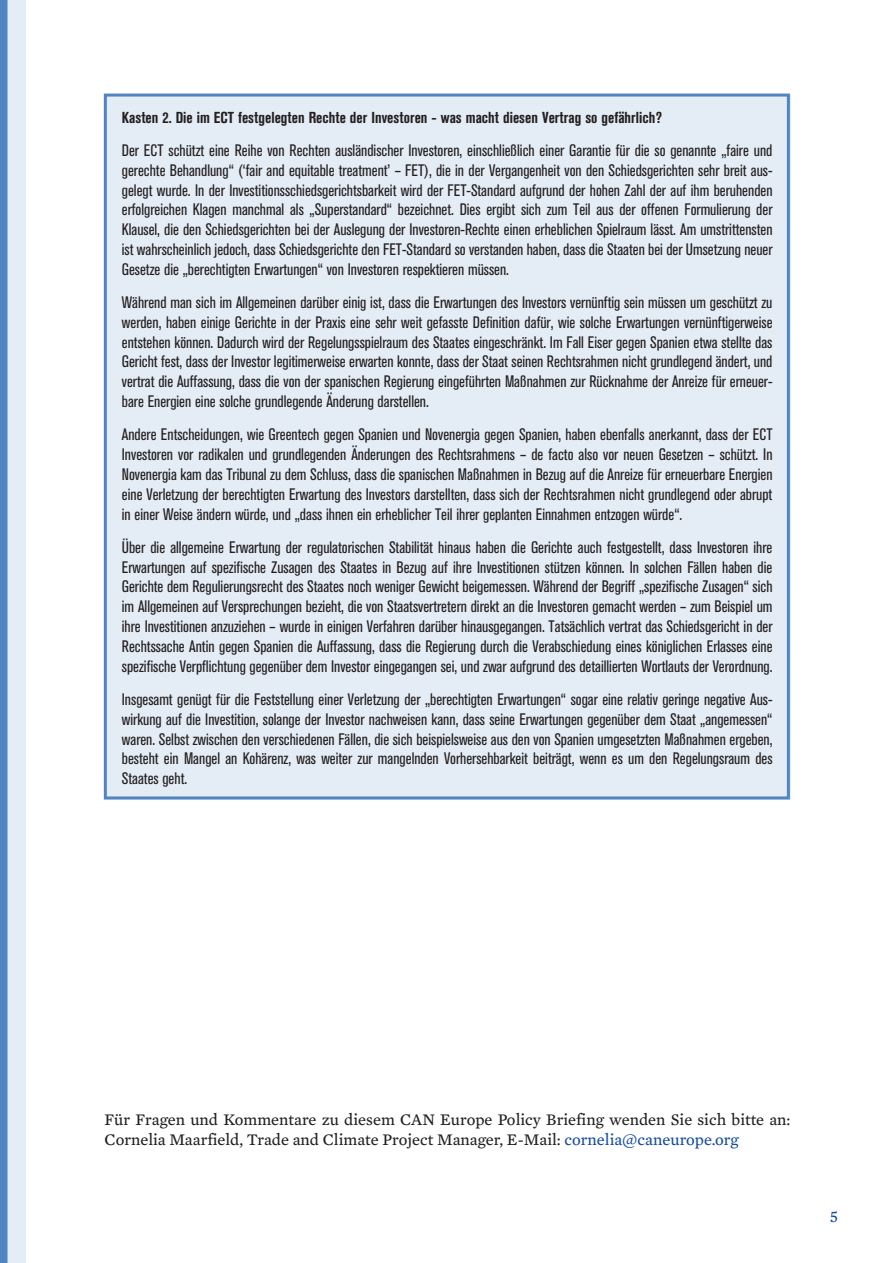
<style>
.page{position:relative;width:893px;height:1263px;background:#fff}
.page>*{position:absolute;margin:0;border:0;box-sizing:border-box;transform-origin:0 0}
.t1{font:condensed 16.5px/19.8px "Akzidenz Grotesk BE";color:#231f20;text-align:justify}
.t2{font:16.5px/19.8px "Mercury Text G3 Roman";color:#231f20}
.t3{font:16.5px "Mercury Text G3 Roman";color:#154c9f}
.t4{font:700 condensed 15.75px "Akzidenz Grotesk BE";color:#231f20}
.s1{color:#154c9f}
</style>
<div class="page">
<div style="left:104px;top:94px;width:687px;height:705px;background:#e4ecf5"></div>
<div style="left:104px;top:94px;width:686px;height:705px;border:3px solid #5084c2"></div>
<div style="left:0;top:0;width:26px;height:1263px;background:#e4ecf5"></div>
<div style="left:0;top:0;width:8px;height:1263px;background:#5084c2"></div>
<p class="t4" style="left:122px;top:108px;width:541px">Kasten 2. Die im ECT festgelegten Rechte der Investoren - was macht diesen Vertrag so gefährlich?</p>
<p class="t1" style="left:122px;top:141px;width:652px">Der ECT schützt eine Reihe von Rechten ausländischer Investoren, einschließlich einer Garantie für die so genannte „faire und gerechte Behandlung“ (‘fair and equitable treatment’ – FET), die in der Vergangenheit von den Schiedsgerichten sehr breit aus&shy;gelegt wurde. In der Investitionsschiedsgerichtsbarkeit wird der FET-Standard aufgrund der hohen Zahl der auf ihm beruhenden erfolgreichen Klagen manchmal als „Superstandard“ bezeichnet. Dies ergibt sich zum Teil aus der offenen Formulierung der Klausel, die den Schiedsgerichten bei der Auslegung der Investoren-Rechte einen erheblichen Spielraum lässt. Am umstrittensten ist wahrscheinlich jedoch, dass Schiedsgerichte den FET-Standard so verstanden haben, dass die Staaten bei der Umsetzung neuer Gesetze die „berechtigten Erwartungen“ von Investoren respektieren müssen.</p>
<p class="t1" style="left:122px;top:293px;width:652px">Während man sich im Allgemeinen darüber einig ist, dass die Erwartungen des Investors vernünftig sein müssen um geschützt zu werden, haben einige Gerichte in der Praxis eine sehr weit gefasste Definition dafür, wie solche Erwartungen vernünftigerweise entstehen können. Dadurch wird der Regelungsspielraum des Staates eingeschränkt. Im Fall Eiser gegen Spanien etwa stellte das Gericht fest, dass der Investor legitimerweise erwarten konnte, dass der Staat seinen Rechtsrahmen nicht grundlegend ändert, und vertrat die Auffassung, dass die von der spanischen Regierung eingeführten Maßnahmen zur Rücknahme der Anreize für erneuer&shy;bare Energien eine solche grundlegende Änderung darstellen.</p>
<p class="t1" style="left:122px;top:425px;width:652px">Andere Entscheidungen, wie Greentech gegen Spanien und Novenergia gegen Spanien, haben ebenfalls anerkannt, dass der ECT Investoren vor radikalen und grundlegenden Änderungen des Rechtsrahmens – de facto also vor neuen Gesetzen – schützt. In Novenergia kam das Tribunal zu dem Schluss, dass die spanischen Maßnahmen in Bezug auf die Anreize für erneuerbare Energien eine Verletzung der berechtigten Erwartung des Investors darstellten, dass sich der Rechtsrahmen nicht grundlegend oder abrupt in einer Weise ändern würde, und „dass ihnen ein erheblicher Teil ihrer geplanten Einnahmen entzogen würde“.</p>
<p class="t1" style="left:122px;top:537px;width:652px">Über die allgemeine Erwartung der regulatorischen Stabilität hinaus haben die Gerichte auch festgestellt, dass Investoren ihre Erwartungen auf spezifische Zusagen des Staates in Bezug auf ihre Investitionen stützen können. In solchen Fällen haben die Gerichte dem Regulierungsrecht des Staates noch weniger Gewicht beigemessen. Während der Begriff „spezifische Zusagen“ sich im Allgemeinen auf Versprechungen bezieht, die von Staatsvertretern direkt an die Investoren gemacht werden – zum Beispiel um ihre Investitionen anzuziehen – wurde in einigen Verfahren darüber hinausgegangen. Tatsächlich vertrat das Schiedsgericht in der Rechtssache Antin gegen Spanien die Auffassung, dass die Regierung durch die Verabschiedung eines königlichen Erlasses eine spezifische Verpflichtung gegenüber dem Investor eingegangen sei, und zwar aufgrund des detaillierten Wortlauts der Verordnung.</p>
<p class="t1" style="left:122px;top:690px;width:652px">Insgesamt genügt für die Feststellung einer Verletzung der „berechtigten Erwartungen“ sogar eine relativ geringe negative Aus&shy;wirkung auf die Investition, solange der Investor nachweisen kann, dass seine Erwartungen gegenüber dem Staat „angemessen“ waren. Selbst zwischen den verschiedenen Fällen, die sich beispielsweise aus den von Spanien umgesetzten Maßnahmen ergeben, besteht ein Mangel an Kohärenz, was weiter zur mangelnden Vorhersehbarkeit beiträgt, wenn es um den Regelungsraum des Staates geht.</p>
<p class="t2" style="left:105px;top:1109px;width:688px">Für Fragen und Kommentare zu diesem CAN Europe Policy Briefing wenden Sie sich bitte an:<br>Cornelia Maarfield, Trade and Climate Project Manager, E-Mail: <span class="s1">cornelia@caneurope.org</span></p>
<p class="t3" style="left:830px;top:1206px;width:10px">5</p>
</div>
